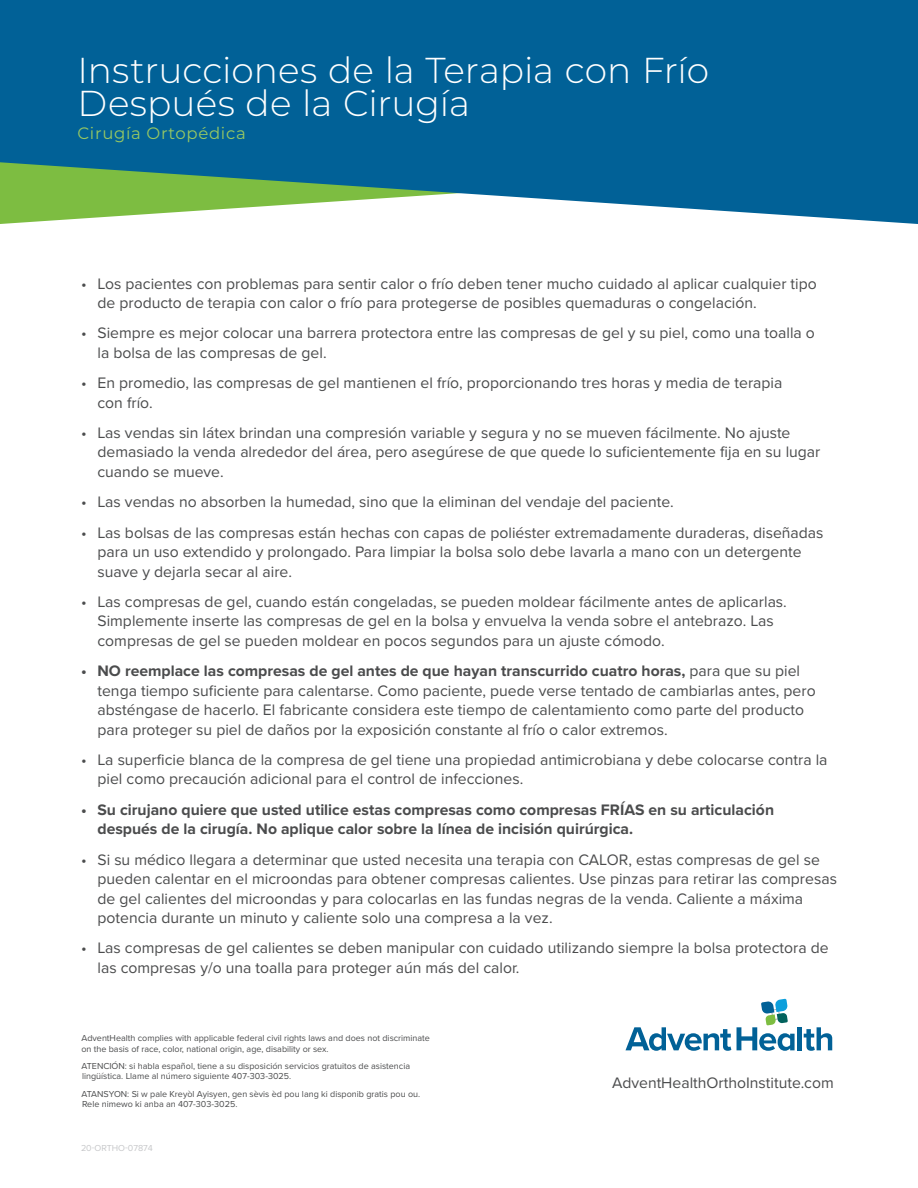
<style>
.page{position:relative;width:918px;height:1188px;background:#fff}
.page>*{position:absolute;margin:0;border:0;box-sizing:border-box;transform-origin:0 0}
.Brochure_Title{font:300 36px/33px "Montserrat";color:#fff}
.Brochure_Subtitle{font:16.5px "Montserrat";letter-spacing:.04em;color:#97c863}
.body{font:15.75px/19.5px "Proxima Nova";color:#4b4c4d}
.t1{font:700 15.75px/19.5px "Proxima Nova";color:#4b4c4d}
.Health_Equity_Taglin{font:9px/10.5px "Proxima Nova";color:#4b4c4d}
.t2{font:9px "Proxima Nova";color:#c7c8ca}
.s1{font-weight:700}
</style>
<div class="page">
<svg style="left:0;top:0;width:918px;height:224px;background:#1b7297"></svg>
<svg style="left:626px;top:1027px;width:105px;height:24px"></svg>
<hr style="left:798px;top:1027px;width:4px;height:23px;background:#016197">
<svg style="left:804px;top:1027px;width:28px;height:24px"></svg>
<svg style="left:737px;top:999px;width:58px;height:52px"></svg>
<p class="Brochure_Title" style="left:78px;top:53px;width:633px">Instrucciones de la Terapia con Frío<br>Después de la Cirugía</p>
<p class="Brochure_Subtitle" style="left:77px;top:122px;width:170px">Cirugía Ortopédica</p>
<p class="body" style="left:98px;top:274px;width:721px;text-indent:-16px">• Los pacientes con problemas para sentir calor o frío deben tener mucho cuidado al aplicar cualquier tipo de producto de terapia con calor o frío para protegerse de posibles quemaduras o congelación.</p>
<p class="body" style="left:98px;top:324px;width:719px;text-indent:-16px">• Siempre es mejor colocar una barrera protectora entre las compresas de gel y su piel, como una toalla o la bolsa de las compresas de gel.</p>
<p class="body" style="left:98px;top:374px;width:686px;text-indent:-16px">• En promedio, las compresas de gel mantienen el frío, proporcionando tres horas y media de terapia con frío.</p>
<p class="body" style="left:98px;top:423px;width:724px;text-indent:-16px">• Las vendas sin látex brindan una compresión variable y segura y no se mueven fácilmente. No ajuste demasiado la venda alrededor del área, pero asegúrese de que quede lo suficientemente fija en su lugar cuando se mueve.</p>
<p class="body" style="left:81px;top:493px;width:594px">• Las vendas no absorben la humedad, sino que la eliminan del vendaje del paciente.</p>
<p class="body" style="left:98px;top:523px;width:728px;text-indent:-16px">• Las bolsas de las compresas están hechas con capas de poliéster extremadamente duraderas, diseñadas para un uso extendido y prolongado. Para limpiar la bolsa solo debe lavarla a mano con un detergente suave y dejarla secar al aire.</p>
<p class="body" style="left:98px;top:592px;width:691px;text-indent:-16px">• Las compresas de gel, cuando están congeladas, se pueden moldear fácilmente antes de aplicarlas.<br>Simplemente inserte las compresas de gel en la bolsa y envuelva la venda sobre el antebrazo. Las compresas de gel se pueden moldear en pocos segundos para un ajuste cómodo.</p>
<p class="body" style="left:98px;top:662px;width:720px;text-indent:-16px"><span class="s1">• NO reemplace las compresas de gel antes de que hayan transcurrido cuatro horas,</span> para que su piel tenga tiempo suficiente para calentarse. Como paciente, puede verse tentado de cambiarlas antes, pero absténgase de hacerlo. El fabricante considera este tiempo de calentamiento como parte del producto para proteger su piel de daños por la exposición constante al frío o calor extremos.</p>
<p class="body" style="left:98px;top:750px;width:732px;text-indent:-16px">• La superficie blanca de la compresa de gel tiene una propiedad antimicrobiana y debe colocarse contra la piel como precaución adicional para el control de infecciones.</p>
<p class="t1" style="left:98px;top:800px;width:678px;text-indent:-16px">• Su cirujano quiere que usted utilice estas compresas como compresas FRÍAS en su articulación después de la cirugía. No aplique calor sobre la línea de incisión quirúrgica.</p>
<p class="body" style="left:98px;top:850px;width:741px;text-indent:-16px">• Si su médico llegara a determinar que usted necesita una terapia con CALOR, estas compresas de gel se pueden calentar en el microondas para obtener compresas calientes. Use pinzas para retirar las compresas de gel calientes del microondas y para colocarlas en las fundas negras de la venda. Caliente a máxima potencia durante un minuto y caliente solo una compresa a la vez.</p>
<p class="body" style="left:98px;top:939px;width:733px;text-indent:-16px">• Las compresas de gel calientes se deben manipular con cuidado utilizando siempre la bolsa protectora de las compresas y/o una toalla para proteger aún más del calor.</p>
<p class="Health_Equity_Taglin" style="left:81px;top:1033px;width:350px">AdventHealth complies with applicable federal civil rights laws and does not discriminate on the basis of race, color, national origin, age, disability or sex.</p>
<p class="Health_Equity_Taglin" style="left:81px;top:1061px;width:330px">ATENCIÓN: si habla español, tiene a su disposición servicios gratuitos de asistencia lingüística. Llame al número siguiente 407-303-3025.</p>
<p class="Health_Equity_Taglin" style="left:81px;top:1088px;width:340px">ATANSYON: Si w pale Kreyòl Ayisyen, gen sèvis èd pou lang ki disponib gratis pou ou.<br>Rele nimewo ki anba an 407-303-3025.</p>
<p class="t2" style="left:81px;top:1143px;width:73px">20-ORTHO-07874</p>
<p class="body" style="left:612px;top:1073px;width:223px">AdventHealthOrthoInstitute.com</p>
</div>
